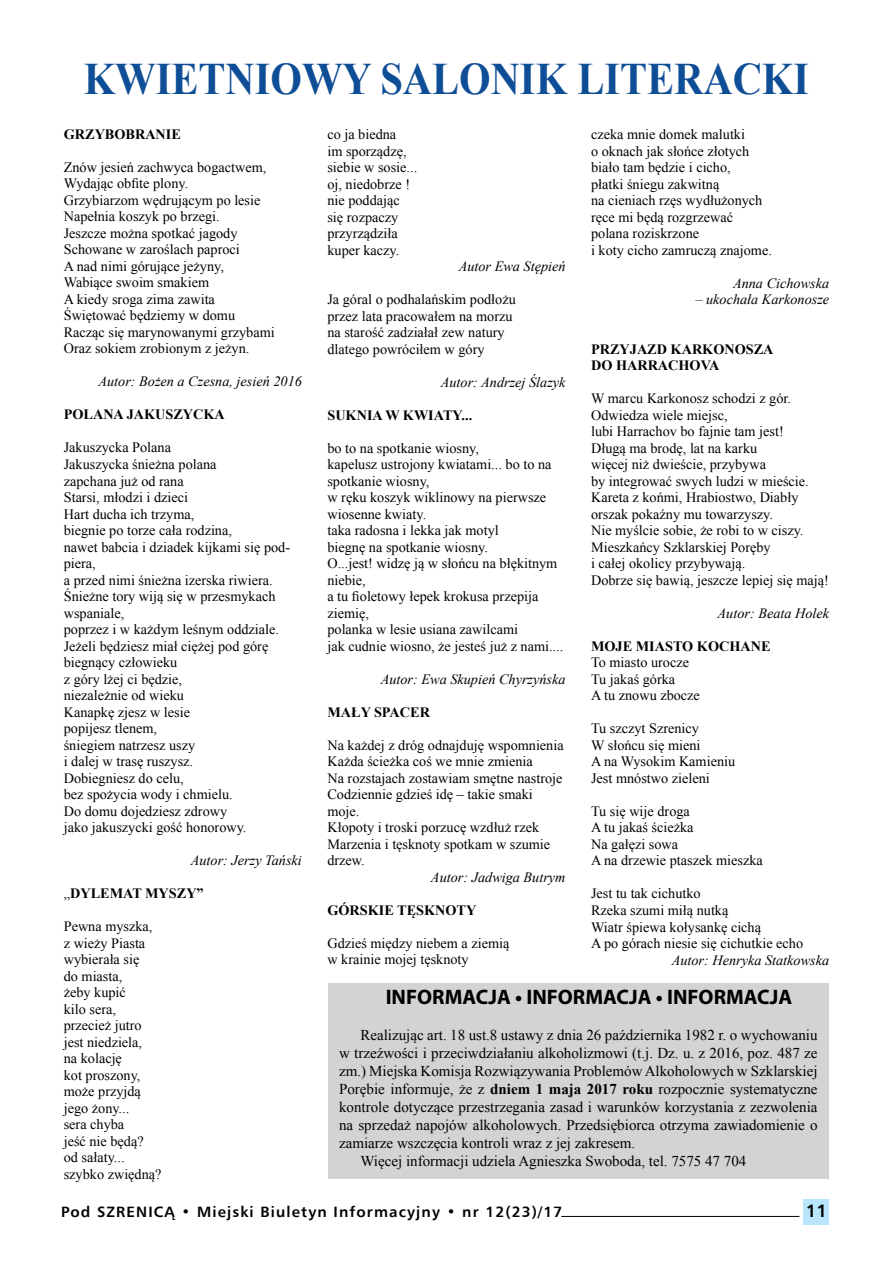
<style>
.page{position:relative;width:893px;height:1263px;background:#fff}
.page>*{position:absolute;margin:0;border:0;box-sizing:border-box;transform-origin:0 0}
.t1{font:700 45px "Times New Roman";color:#0e4e96;scale:.9 1}
.t2{font:700 21px "Myriad Pro";color:#000}
.t3{font:700 18px "Humnst 777 EU";color:#000}
.t4{font:15px "Times New Roman";color:#000}
.t5{font:700 15px "Humnst 777 EU";letter-spacing:.075em;color:#000}
.t6{font:14.25px/16.5px "Times New Roman";color:#000}
.t7{font:italic 14.25px "Times New Roman";color:#000}
.t8{font:700 14.25px "Times New Roman";color:#000}
.s1{font-weight:400}
.s2{font-weight:700}
</style>
<div class="page">
<div style="left:804px;top:1199px;width:25px;height:26px;background:#b9e6fa"></div>
<hr style="left:561px;top:1216px;width:238px;height:1px;background:#000">
<div style="left:328px;top:983px;width:500px;height:195px;background:#d1d3d4"></div>
<h1 class="t1" style="left:84px;top:48px;width:388px">KWIE TNIOWY SALO</h1>
<h1 class="t1" style="left:491px;top:48px;width:208px">NIK LITERACK</h1>
<h1 class="t1" style="left:793px;top:48px;width:19px">I</h1>
<p class="t8" style="left:64px;top:124px;width:119px">GRZYBOBRANIE</p>
<p class="t6" style="left:64px;top:159px;width:212px">Znów jesień zachwyca bogactwem,<br>Wydając obfite plony.<br>Grzybiarzom wędrującym po lesie<br>Napełnia koszyk po brzegi.<br>Jeszcze można spotkać jagody<br>Schowane w zaroślach paproci<br>A nad nimi górujące jeżyny,<br>Wabiące swoim smakiem<br>A kiedy sroga zima zawita<br>Świętować będziemy w domu<br>Racząc się marynowanymi grzybami<br>Oraz sokiem zrobionym z jeżyn.</p>
<p class="t7" style="left:98px;top:372px;width:205px">Autor: Bożen a Czesna, jesień 2016</p>
<p class="t8" style="left:64px;top:405px;width:20px">POLA</p>
<p class="t8" style="left:103px;top:405px;width:42px">NA JAKUSZ</p>
<p class="t8" style="left:183px;top:405px;width:22px">YCKA</p>
<p class="t6" style="left:64px;top:439px;width:228px">Jakuszycka Polana<br>Jakuszycka śnieżna polana<br>zapchana już od rana<br>Starsi, młodzi i dzieci<br>Hart ducha ich trzyma,<br>biegnie po torze cała rodzina,<br>nawet babcia i dziadek kijkami się pod&shy;piera,<br>a przed nimi śnieżna izerska riwiera.<br>Śnieżne tory wiją się w przesmykach wspaniale,<br>poprzez i w każdym leśnym oddziale.<br>Jeżeli będziesz miał ciężej pod górę biegnący człowieku<br>z góry lżej ci będzie,<br>niezależnie od wieku<br>Kanapkę zjesz w lesie<br>popijesz tlenem,<br>śniegiem natrzesz uszy<br>i dalej w trasę ruszysz.<br>Dobiegniesz do celu,<br>bez spożycia wody i chmielu.<br>Do domu dojedziesz zdrowy<br>jako jakuszycki gość honorowy.</p>
<p class="t7" style="left:191px;top:850px;width:113px">Autor: Jerzy Tański</p>
<p class="t8" style="left:64px;top:883px;width:39px"><span class="s1">„</span>DYLEMA</p>
<p class="t8" style="left:132px;top:883px;width:73px">T MYSZY”</p>
<p class="t6" style="left:64px;top:918px;width:99px">Pewna myszka, z wieży Piasta wybierała się<br>do miasta,<br>żeby kupić<br>kilo sera, przecież jutro jest niedziela,<br>na kolację<br>kot proszony, może przyjdą jego żony...<br>sera chyba<br>jeść nie będą? od sałaty... szybko zwiędną?</p>
<p class="t6" style="left:327px;top:126px;width:91px">co ja biedna<br>im sporządzę, siebie w sosie... oj, niedobrze ! nie poddając się rozpaczy przyrządziła kuper kaczy.</p>
<p class="t6" style="left:591px;top:126px;width:182px">czeka mnie domek malutki<br>o oknach jak słońce złotych biało tam będzie i cicho,<br>płatki śniegu zakwitną<br>na cieniach rzęs wydłużonych ręce mi będą rozgrzewać polana roziskrzone<br>i koty cicho zamruczą znajome.</p>
<p class="t7" style="left:733px;top:273px;width:98px">Anna Cichowska</p>
<p class="t7" style="left:695px;top:290px;width:135px">– ukochała Karkonosze</p>
<p class="t8" style="left:591px;top:339px;width:49px">PRZYJAZD</p>
<p class="t8" style="left:671px;top:339px;width:23px">KARKO</p>
<p class="t8" style="left:724px;top:339px;width:21px">NOSZA</p>
<p class="t8" style="left:591px;top:356px;width:48px">DO HARRACHO</p>
<p class="t8" style="left:701px;top:356px;width:17px">VA</p>
<p class="t6" style="left:591px;top:390px;width:239px">W marcu Karkonosz schodzi z gór.<br>Odwiedza wiele miejsc,<br>lubi Harrachov bo fajnie tam jest!<br>Długą ma brodę, lat na karku<br>więcej niż dwieście, przybywa<br>by integrować swych ludzi w mieście.<br>Kareta z końmi, Hrabiostwo, Diabły orszak pokaźny mu towarzyszy.<br>Nie myślcie sobie, że robi to w ciszy.<br>Mieszkańcy Szklarskiej Poręby<br>i całej okolicy przybywają.<br>Dobrze się bawią, jeszcze lepiej się mają!</p>
<p class="t7" style="left:718px;top:603px;width:113px">Autor: Beata Holek</p>
<p class="t8" style="left:591px;top:636px;width:24px">MOJE</p>
<p class="t8" style="left:636px;top:636px;width:84px">MIAS TO KOCHA</p>
<p class="t8" style="left:751px;top:636px;width:18px">NE</p>
<p class="t6" style="left:591px;top:654px;width:110px">To miasto urocze<br>Tu jakaś górka<br>A tu znowu zbocze</p>
<p class="t6" style="left:591px;top:720px;width:146px">Tu szczyt Szrenicy<br>W słońcu się mieni<br>A na Wysokim Kamieniu<br>Jest mnóstwo zieleni</p>
<p class="t6" style="left:591px;top:803px;width:173px">Tu się wije droga<br>A tu jakaś ścieżka<br>Na gałęzi sowa<br>A na drzewie ptaszek mieszka</p>
<p class="t6" style="left:591px;top:885px;width:214px">Jest tu tak cichutko<br>Rzeka szumi miłą nutką<br>Wiatr śpiewa kołysankę cichą<br>A po górach niesie się cichutkie echo</p>
<p class="t7" style="left:672px;top:950px;width:159px">Autor: Henryka Statkowska</p>
<h2 class="t2" style="left:386px;top:983px;width:408px">INFORMACJA • INFORMACJA • INFORMACJA</h2>
<p class="t4" style="left:360px;top:1025px;width:459px">Realizując art. 18 ust.8 ustawy z dnia 26 października 1982 r. o wychowaniu</p>
<p class="t4" style="left:339px;top:1043px;width:480px">w trzeźwości i przeciwdziałaniu alkoholizmowi (t.j. Dz. u. z 2016, poz. 487 ze</p>
<p class="t4" style="left:339px;top:1061px;width:480px">zm.) Miejska Komisja Rozwiązywania Problemów Alkoholowych w Szklarskiej</p>
<p class="t4" style="left:339px;top:1079px;width:480px">Porębie informuje, że z <span class="s2">DNIEM 1 MAJA 2017 ROKU</span> rozpocznie systematyczne</p>
<p class="t4" style="left:339px;top:1097px;width:480px">kontrole dotyczące przestrzegania zasad i warunków korzystania z zezwolenia</p>
<p class="t4" style="left:339px;top:1115px;width:480px">na sprzedaż napojów alkoholowych. Przedsiębiorca otrzyma zawiadomienie o</p>
<p class="t4" style="left:339px;top:1133px;width:298px">zamiarze wszczęcia kontroli wraz z jej zakresem.</p>
<p class="t4" style="left:360px;top:1151px;width:387px">Więcej informacji udziela Agnieszka Swoboda, tel. 7575 47 704</p>
<p class="t7" style="left:459px;top:257px;width:108px">Autor Ewa Stępień</p>
<p class="t6" style="left:327px;top:291px;width:190px">Ja góral o podhalańskim podłożu przez lata pracowałem na morzu na starość zadziałał zew natury dlatego powróciłem w góry</p>
<p class="t7" style="left:441px;top:372px;width:126px">Autor: Andrzej Ślazyk</p>
<p class="t8" style="left:327px;top:405px;width:146px">SUKNIA W KWIATY...</p>
<p class="t6" style="left:327px;top:440px;width:237px">bo to na spotkanie wiosny,<br>kapelusz ustrojony kwiatami... bo to na spotkanie wiosny,<br>w ręku koszyk wiklinowy na pierwsze wiosenne kwiaty.<br>taka radosna i lekka jak motyl<br>biegnę na spotkanie wiosny.<br>O...jest! widzę ją w słońcu na błękitnym niebie,<br>a tu fioletowy łepek krokusa przepija ziemię,<br>polanka w lesie usiana zawilcami<br>jak cudnie wiosno, że jesteś już z nami....</p>
<p class="t7" style="left:381px;top:669px;width:186px">Autor: Ewa Skupień Chyrzyńska</p>
<p class="t8" style="left:327px;top:702px;width:57px">MAŁY SPACER</p>
<p class="t6" style="left:327px;top:737px;width:238px">Na każdej z dróg odnajduję wspomnienia<br>Każda ścieżka coś we mnie zmienia<br>Na rozstajach zostawiam smętne nastroje<br>Codziennie gdzieś idę – takie smaki moje.<br>Kłopoty i troski porzucę wzdłuż rzek<br>Marzenia i tęsknoty spotkam w szumie drzew.</p>
<p class="t7" style="left:431px;top:867px;width:136px">Autor: Jadwiga Butrym</p>
<p class="t8" style="left:327px;top:900px;width:33px">GÓRSK</p>
<p class="t8" style="left:379px;top:900px;width:99px">IE TĘSKNOTY</p>
<p class="t6" style="left:327px;top:935px;width:184px">Gdzieś między niebem a ziemią w krainie mojej tęsknoty</p>
<p class="t5" style="left:61px;top:1202px;width:503px">Pod SZRENICĄ • Miejski Biuletyn Informacyjny • nr 12(23)/17</p>
<p class="t3" style="left:806px;top:1199px;width:23px">11</p>
</div>
